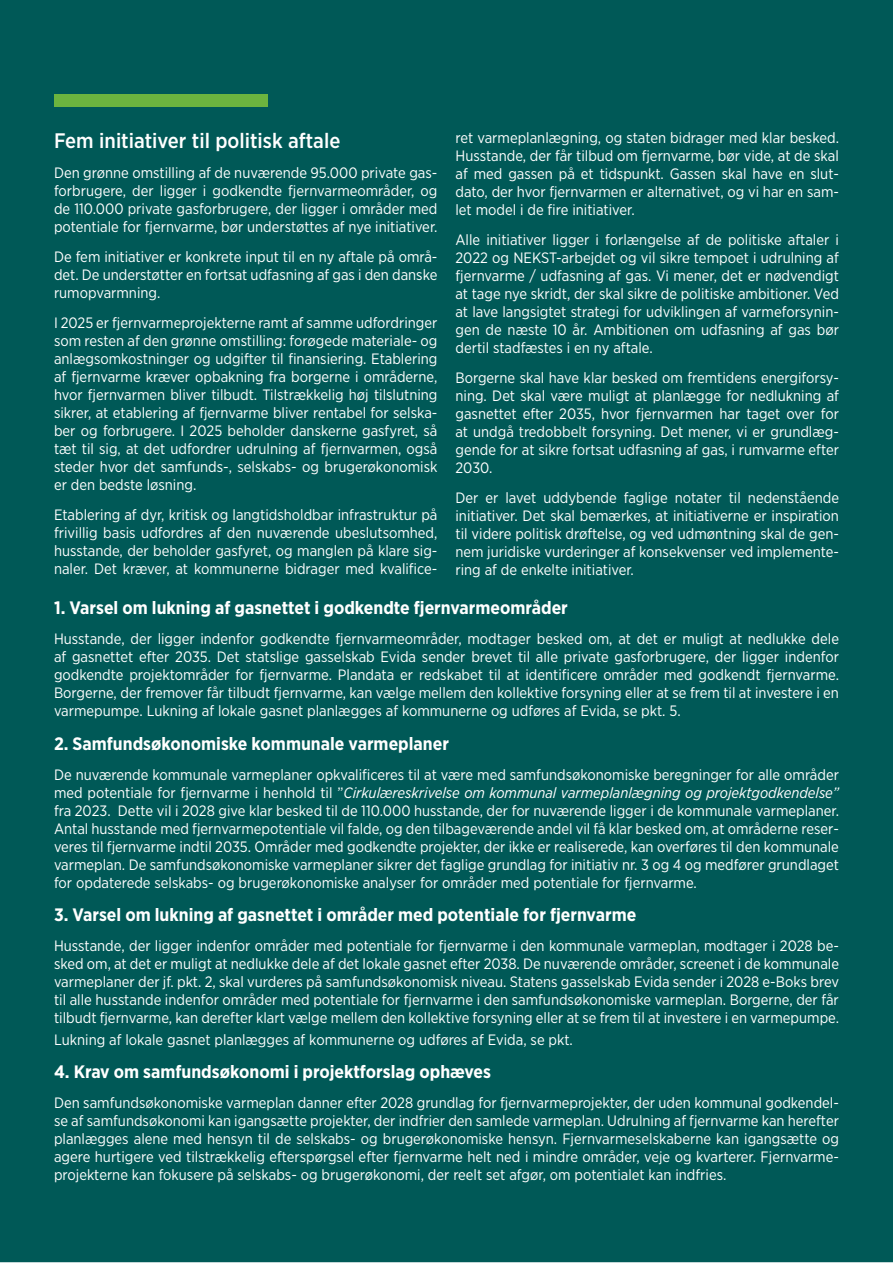
<style>
.page{position:relative;width:893px;height:1263px;background:#005957}
.page>*{position:absolute;margin:0;border:0;box-sizing:border-box;transform-origin:0 0}
.t1{font:500 21px "Gotham Narrow";color:#fff}
.t2{font:700 18px "Gotham Narrow";color:#fff}
.t3{font:15px/18px "Gotham Narrow";color:#fff;text-align:justify}
.s1{font-style:italic}
</style>
<div class="page">
<div style="left:54px;top:94px;width:214px;height:13px;background:#6cb43f"></div>
<p class="t1" style="left:54px;top:127px;width:288px">Fem initiativer til politisk aftale</p>
<p class="t3" style="left:54px;top:163px;width:385px">Den grønne omstilling af de nuværende 95.000 private gas&shy;forbrugere, der ligger i godkendte fjernvarmeområder, og de 110.000 private gasforbrugere, der ligger i områder med potentiale for fjernvarme, bør understøttes af nye initiativer.</p>
<p class="t3" style="left:54px;top:247px;width:385px">De fem initiativer er konkrete input til en ny aftale på områ&shy;det. De understøtter en fortsat udfasning af gas i den danske rumopvarmning.</p>
<p class="t3" style="left:54px;top:313px;width:385px">I 2025 er fjernvarmeprojekterne ramt af samme udfordringer som resten af den grønne omstilling: forøgede materiale- og anlægsomkostninger og udgifter til finansiering. Etablering af fjernvarme kræver opbakning fra borgerne i områderne, hvor fjernvarmen bliver tilbudt. Tilstrækkelig høj tilslutning sikrer, at etablering af fjernvarme bliver rentabel for selska&shy;ber og forbrugere. I 2025 beholder danskerne gasfyret, så tæt til sig, at det udfordrer udrulning af fjernvarmen, også steder hvor det samfunds-, selskabs- og brugerøkonomisk er den bedste løsning.</p>
<p class="t3" style="left:54px;top:505px;width:385px">Etablering af dyr, kritisk og langtidsholdbar infrastruktur på frivillig basis udfordres af den nuværende ubeslutsomhed, husstande, der beholder gasfyret, og manglen på klare sig&shy;naler. Det kræver, at kommunerne bidrager med kvalifice-</p>
<p class="t3" style="left:455px;top:129px;width:385px">ret varmeplanlægning, og staten bidrager med klar besked.<br>Husstande, der får tilbud om fjernvarme, bør vide, at de skal af med gassen på et tidspunkt. Gassen skal have en slut&shy;dato, der hvor fjernvarmen er alternativet, og vi har en sam&shy;let model i de fire initiativer.</p>
<p class="t3" style="left:455px;top:231px;width:385px">Alle initiativer ligger i forlængelse af de politiske aftaler i 2022 og NEKST-arbejdet og vil sikre tempoet i udrulning af fjernvarme / udfasning af gas. Vi mener, det er nødvendigt at tage nye skridt, der skal sikre de politiske ambitioner. Ved at lave langsigtet strategi for udviklingen af varmeforsynin&shy;gen de næste 10 år. Ambitionen om udfasning af gas bør dertil stadfæstes i en ny aftale.</p>
<p class="t3" style="left:455px;top:369px;width:385px">Borgerne skal have klar besked om fremtidens energiforsy&shy;ning. Det skal være muligt at planlægge for nedlukning af gasnettet efter 2035, hvor fjernvarmen har taget over for at undgå tredobbelt forsyning. Det mener, vi er grundlæg&shy;gende for at sikre fortsat udfasning af gas, i rumvarme efter 2030.</p>
<p class="t3" style="left:455px;top:489px;width:385px">Der er lavet uddybende faglige notater til nedenstående initiativer. Det skal bemærkes, at initiativerne er inspiration til videre politisk drøftelse, og ved udmøntning skal de gen&shy;nem juridiske vurderinger af konsekvenser ved implemente&shy;ring af de enkelte initiativer.</p>
<p class="t2" style="left:54px;top:596px;width:515px">1. Varsel om lukning af gasnettet i godkendte fjernvarmeområder</p>
<p class="t3" style="left:54px;top:629px;width:786px">Husstande, der ligger indenfor godkendte fjernvarmeområder, modtager besked om, at det er muligt at nedlukke dele af gasnettet efter 2035. Det statslige gasselskab Evida sender brevet til alle private gasforbrugere, der ligger indenfor godkendte projektområder for fjernvarme. Plandata er redskabet til at identificere områder med godkendt fjernvarme.<br>Borgerne, der fremover får tilbudt fjernvarme, kan vælge mellem den kollektive forsyning eller at se frem til at investere i en varmepumpe. Lukning af lokale gasnet planlægges af kommunerne og udføres af Evida, se pkt. 5.</p>
<p class="t2" style="left:54px;top:732px;width:396px">2. Samfundsøkonomiske kommunale varmeplaner</p>
<p class="t3" style="left:54px;top:765px;width:786px">De nuværende kommunale varmeplaner opkvalificeres til at være med samfundsøkonomiske beregninger for alle områder med potentiale for fjernvarme i henhold til ”<span class="s1">Cirkulæreskrivelse om kommunal varmeplanlægning og projektgodkendelse” </span>fra 2023. Dette vil i 2028 give klar besked til de 110.000 husstande, der for nuværende ligger i de kommunale varmeplaner.<br>Antal husstande med fjernvarmepotentiale vil falde, og den tilbageværende andel vil få klar besked om, at områderne reser&shy;veres til fjernvarme indtil 2035. Områder med godkendte projekter, der ikke er realiserede, kan overføres til den kommunale varmeplan. De samfundsøkonomiske varmeplaner sikrer det faglige grundlag for initiativ nr. 3 og 4 og medfører grundlaget for opdaterede selskabs- og brugerøkonomiske analyser for områder med potentiale for fjernvarme.</p>
<p class="t2" style="left:54px;top:903px;width:584px">3. Varsel om lukning af gasnettet i områder med potentiale for fjernvarme</p>
<p class="t3" style="left:54px;top:937px;width:787px">Husstande, der ligger indenfor områder med potentiale for fjernvarme i den kommunale varmeplan, modtager i 2028 be&shy;sked om, at det er muligt at nedlukke dele af det lokale gasnet efter 2038. De nuværende områder, screenet i de kommunale varmeplaner der jf. pkt. 2, skal vurderes på samfundsøkonomisk niveau. Statens gasselskab Evida sender i 2028 e-Boks brev til alle husstande indenfor områder med potentiale for fjernvarme i den samfundsøkonomiske varmeplan. Borgerne, der får tilbudt fjernvarme, kan derefter klart vælge mellem den kollektive forsyning eller at se frem til at investere i en varmepumpe.</p>
<p class="t3" style="left:54px;top:1030px;width:520px">Lukning af lokale gasnet planlægges af kommunerne og udføres af Evida, se pkt.</p>
<p class="t2" style="left:54px;top:1060px;width:439px">4. Krav om samfundsøkonomi i projektforslag ophæves</p>
<p class="t3" style="left:54px;top:1094px;width:786px">Den samfundsøkonomiske varmeplan danner efter 2028 grundlag for fjernvarmeprojekter, der uden kommunal godkendel&shy;se af samfundsøkonomi kan igangsætte projekter, der indfrier den samlede varmeplan. Udrulning af fjernvarme kan herefter planlægges alene med hensyn til de selskabs- og brugerøkonomiske hensyn. Fjernvarmeselskaberne kan igangsætte og agere hurtigere ved tilstrækkelig efterspørgsel efter fjernvarme helt ned i mindre områder, veje og kvarterer. Fjernvarme&shy;projekterne kan fokusere på selskabs- og brugerøkonomi, der reelt set afgør, om potentialet kan indfries.</p>
</div>
